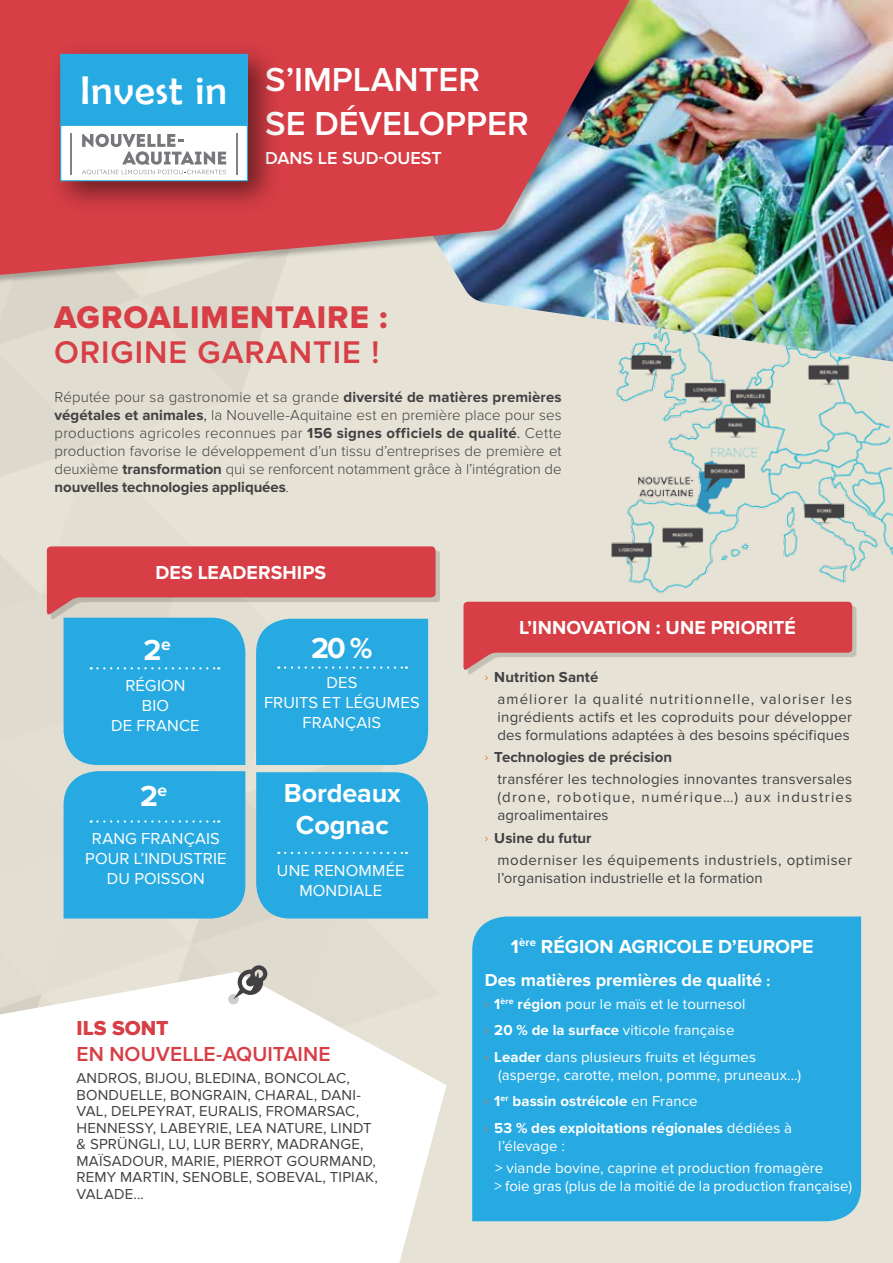
<style>
.page{position:relative;width:893px;height:1263px;background:#fff}
.page>*{position:absolute;margin:0;border:0;box-sizing:border-box;transform-origin:0 0}
.t1{font:40.2px "Berlin Sans FB";letter-spacing:.025em;color:#fff}
.t2{font:600 34.5px/44.5px "Proxima Nova";color:#fff}
.t3{font:32.55px "Proxima Nova Extrabld";letter-spacing:.03em;color:#d73e46}
.t4{font:600 32.55px "Proxima Nova";letter-spacing:.03em;color:#d73e46}
.t5{font:700 30px "Proxima Nova";color:#fff}
.t6{font:700 27px/32.4px "Proxima Nova";letter-spacing:-.005em;color:#fff;text-align:center}
.t7{font:600 21px "Proxima Nova";letter-spacing:.005em;color:#d73e46}
.t8{font:21px "Proxima Nova Extrabld";color:#d73e46}
.t9{font:700 19.5px "Proxima Nova";color:#fff}
.t10{font:700 18px "Proxima Nova";letter-spacing:-.005em;color:#fff}
.t11{font:600 18px "Proxima Nova";color:#fff}
.t12{font:16.5px/19.8px "Proxima Nova";letter-spacing:.01em;color:#fff;text-align:center}
.t13{font:15px/16.5px "Proxima Nova";letter-spacing:.015em;color:#414042}
.t14{font:300 15px/18px "Proxima Nova";letter-spacing:-.005em;color:#414042;text-align:justify}
.t15{font:15px/26.5px "Proxima Nova";letter-spacing:.005em;color:#fff}
.t16{font:15px/22.2px "Proxima Nova";letter-spacing:.07em;color:#414042}
.t17{font:15px/22.2px "Proxima Nova";letter-spacing:.04em;color:#414042}
.t18{font:15px/18px "Proxima Nova";letter-spacing:.08em;color:#414042}
.s1{font-weight:700}
.s2{font-weight:400}
.s3{font-size:12px;color:#ee6c23}
.s4{font-size:15px}
</style>
<div class="page">
<img style="left:517px;top:361px;width:376px;height:290px">
<img style="left:423px;top:0;width:470px;height:361px">
<div style="left:0;top:0;width:655px;height:286px;background:#000;opacity:.25"></div>
<img style="left:0;top:0;width:649px;height:278px">
<div style="left:48px;top:41px;width:233px;height:173px;background:#000;opacity:.51"></div>
<svg style="left:60px;top:54px;width:188px;height:127px"></svg>
<svg style="left:0;top:972px;width:446px;height:291px"></svg>
<div style="left:228px;top:994px;width:11px;height:10px;background:#cecccc;border-radius:50%"></div>
<svg style="left:233px;top:956px;width:34px;height:43px"></svg>
<div style="left:468px;top:606px;width:388px;height:68px;background:#000;opacity:.15"></div>
<svg style="left:463px;top:602px;width:389px;height:69px;background:#d86668"></svg>
<svg style="left:47px;top:546px;width:389px;height:219px;background:#6f98b9"></svg>
<div style="left:64px;top:771px;width:181px;height:147px;background:#27aae1"></div>
<div style="left:256px;top:772px;width:172px;height:146px;background:#27aae1"></div>
<div style="left:472px;top:916px;width:389px;height:305px;background:#27aae1"></div>
<h1 class="t1" style="left:80px;top:68px;width:148px">Invest in</h1>
<h2 class="t2" style="left:265px;top:58px;width:265px">S’IMPLANTER<br>SE DÉVELOPPER</h2>
<p class="t11" style="left:265px;top:147px;width:178px">DANS LE SUD-OUEST</p>
<h3 class="t3" style="left:54px;top:299px;width:335px">AGROALIMENTAIRE :</h3>
<h3 class="t4" style="left:54px;top:333px;width:327px">ORIGINE GARANTIE !</h3>
<p class="t14" style="left:55px;top:388px;width:509px">Réputée pour sa gastronomie et sa grande <span class="s1">diversité de matières premières végétales et animales</span><span class="s2">,</span> la Nouvelle-Aquitaine est en première place pour ses productions agricoles reconnues par <span class="s1">156 signes officiels de qualité</span><span class="s2">.</span> Cette production favorise le développement d’un tissu d’entreprises de première et deuxième <span class="s1">transformation</span> qui se renforcent notamment grâce à l’intégration de <span class="s1">nouvelles technologies appliquées</span>.</p>
<h3 class="t9" style="left:155px;top:561px;width:172px">DES LEADERSHIPS</h3>
<h3 class="t5" style="left:143px;top:633px;width:29px">2<sup>e</sup></h3>
<p class="t12" style="left:111px;top:676px;width:90px">RÉGION<br>BIO<br>DE FRANCE</p>
<h3 class="t5" style="left:140px;top:779px;width:29px">2<sup>e</sup></h3>
<p class="t12" style="left:85px;top:829px;width:143px">RANG FRANÇAIS<br>POUR L’INDUSTRIE<br>DU POISSON</p>
<h3 class="t5" style="left:311px;top:630px;width:63px">20 %</h3>
<p class="t12" style="left:264px;top:673px;width:157px">DES<br>FRUITS ET LÉGUMES<br>FRANÇAIS</p>
<h3 class="t6" style="left:284px;top:777px;width:119px">Bordeaux<br>Cognac</h3>
<p class="t12" style="left:277px;top:861px;width:129px">UNE RENOMMÉE<br>MONDIALE</p>
<h3 class="t8" style="left:77px;top:1016px;width:93px">ILS SONT</h3>
<h3 class="t7" style="left:77px;top:1041px;width:256px">EN NOUVELLE-AQUITAINE</h3>
<p class="t13" style="left:77px;top:1070px;width:303px">ANDROS, BIJOU, BLEDINA, BONCOLAC, BONDUELLE, BONGRAIN, CHARAL, DANI-VAL, DELPEYRAT, EURALIS, FROMARSAC, HENNESSY, LABEYRIE, LEA NATURE, LINDT &amp; SPRÜNGLI, LU, LUR BERRY, MADRANGE, MAÏSADOUR, MARIE, PIERROT GOURMAND, REMY MARTIN, SENOBLE, SOBEVAL, TIPIAK, VALADE...</p>
<h3 class="t9" style="left:519px;top:616px;width:278px">L’INNOVATION : UNE PRIORITÉ</h3>
<p class="t16" style="left:497px;top:666px;width:356px;text-indent:-13px"><span class="s3">͸</span> <span class="s1">Nutrition Santé<br></span>améliorer la qualité nutritionnelle, valoriser les</p>
<p class="t13" style="left:497px;top:708px;width:356px;line-height:18px">ingrédients actifs et les coproduits pour développer des formulations adaptées à des besoins spécifiques</p>
<p class="t13" style="left:497px;top:746px;width:356px;line-height:22.2px;text-indent:-13px"><span class="s3">͸</span> <span class="s1">Technologies de précision<br></span>transférer les technologies innovantes transversales</p>
<p class="t18" style="left:497px;top:789px;width:356px">(drone, robotique, numérique…) aux industries agroalimentaires</p>
<p class="t17" style="left:497px;top:827px;width:356px;text-indent:-13px"><span class="s3">͸</span> <span class="s1">Usine du futur<br></span>moderniser les équipements industriels, optimiser</p>
<p class="t13" style="left:497px;top:870px;width:267px">l’organisation industrielle et la formation</p>
<h3 class="t9" style="left:511px;top:935px;width:304px">1<sup>ère</sup> RÉGION AGRICOLE D’EUROPE</h3>
<p class="t10" style="left:485px;top:970px;width:287px">Des matières premières de qualité <span class="s4">:</span></p>
<p class="t15" style="left:485px;top:990px;width:273px"><span class="s3">͸</span> <span class="s1">1</span><sup>ère</sup> <span class="s1">région</span> pour le maïs et le tournesol<br><span class="s3">͸</span> <span class="s1">20 % de la surface</span> viticole française<br><span class="s3">͸</span> <span class="s1">Leader</span> dans plusieurs fruits et légumes</p>
<p class="t15" style="left:485px;top:1061px;width:318px;text-indent:14px">(asperge, carotte, melon, pomme, pruneaux...) <span class="s3">͸</span> <span class="s1">1</span><sup>er</sup> <span class="s1">bassin ostréicole</span> en France<br><span class="s3">͸</span> <span class="s1">53 % des exploitations régionales</span> dédiées à</p>
<p class="t15" style="left:495px;top:1135px;width:330px;line-height:22.2px">l’élevage :<br>&gt; viande bovine, caprine et production fromagère</p>
<p class="t15" style="left:494px;top:1173px;width:359px">&gt; foie gras (plus de la moitié de la production française)</p>
</div>
